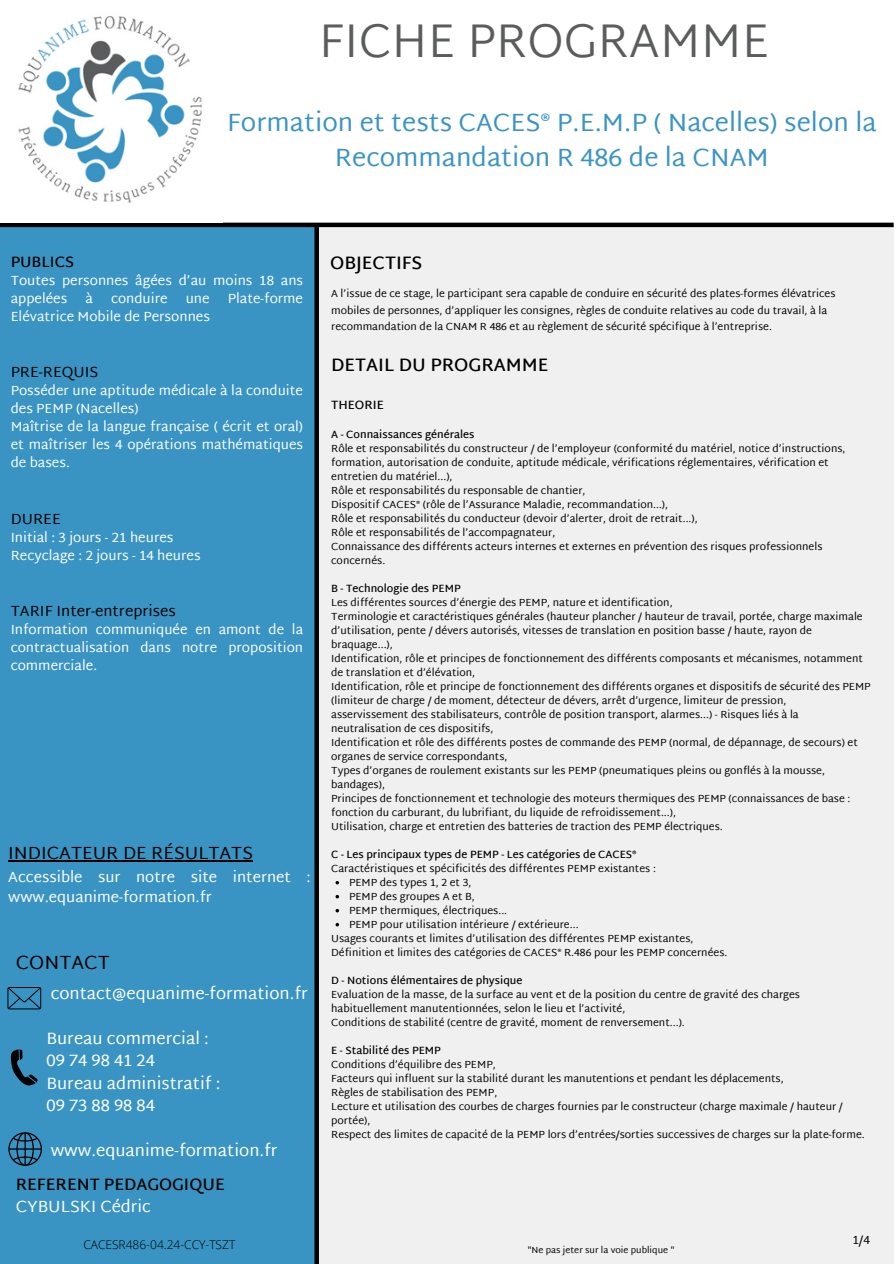
<style>
.page{position:relative;width:894px;height:1264px;background:#fff}
.page>*{position:absolute;margin:0;border:0;box-sizing:border-box;transform-origin:0 0}
.t1{font:300 47.25px "Martel Sans";color:#5b5c5d}
.t2{font:25.5px/34.8px "Martel Sans";color:#3a94c3;text-align:center}
.t3{font:19.5px "Martel Sans";color:#000}
.t4{font:600 18px "Martel Sans";color:#000}
.t5{font:18px "Martel Sans";color:#000}
.t6{font:16.8px/22.5px "Martel Sans";color:#fff}
.t7{font:600 16.5px/22.5px "Martel Sans";color:#000}
.t8{font:15px/20.2px "Martel Sans";color:#fff}
.t9{font:15px "Martel Sans";color:#000}
.t10{font:600 15px "Martel Sans";color:#000}
.t11{font:13.5px/18px "Martel Sans";color:#fff}
.t12{font:300 12px "Open Sans";color:#000}
.t13{font:600 12px "Martel Sans";color:#000}
.t14{font:12px "Martel Sans";color:#000}
.t15{font:10.5px "Martel Sans";color:#000}
.t16{font:600 10.5px "Martel Sans";color:#000}
.t17{font:9px "Martel Sans";color:#000}
.s1{font-weight:400;color:#fff}
</style>
<div class="page">
<div style="left:319px;top:225px;width:574px;height:1038px;background:#f0f0f0"></div>
<div style="left:0;top:225px;width:318px;height:1038px;background:#3a94c3"></div>
<div style="left:314px;top:227px;width:5px;height:1036px;background:#000"></div>
<hr style="left:0;top:223px;width:893px;height:4px;background:#000">
<img style="left:18px;top:16px;width:184px;height:187px">
<hr style="left:8px;top:860px;width:245px;height:1px;background:#000">
<svg style="left:335px;top:881px;width:4px;height:3px"></svg>
<svg style="left:335px;top:895px;width:4px;height:3px"></svg>
<svg style="left:335px;top:909px;width:4px;height:3px"></svg>
<svg style="left:335px;top:923px;width:4px;height:3px"></svg>
<svg style="left:8px;top:1132px;width:34px;height:34px"></svg>
<svg style="left:11px;top:1049px;width:27px;height:37px"></svg>
<svg style="left:7px;top:987px;width:34px;height:22px"></svg>
<h6 class="t1" style="left:319px;top:13px;width:452px">FICHE PROGRAMME</h6>
<h4 class="t2" style="left:227px;top:105px;width:650px">Formation et tests CACES® P.E.M.P ( Nacelles) selon la<br>Recommandation R 486 de la CNAM</h4>
<p class="t10" style="left:11px;top:253px;width:65px">PUBLICS</p>
<p class="t11" style="left:11px;top:271px;width:294px">Toutes personnes âgées d’au moins 18 ans appelées</p>
<p class="t11" style="left:85px;top:289px;width:9px">à</p>
<p class="t11" style="left:111px;top:289px;width:58px">conduire</p>
<p class="t11" style="left:186px;top:289px;width:25px">une</p>
<p class="t11" style="left:228px;top:289px;width:77px">Plate-forme</p>
<p class="t11" style="left:11px;top:307px;width:201px">Elévatrice Mobile de Personnes</p>
<h1 class="t9" style="left:11px;top:363px;width:89px">PRE-REQUIS</h1>
<h1 class="t11" style="left:11px;top:381px;width:294px">Posséder une aptitude médicale à la conduite des PEMP (Nacelles)<br>Maîtrise de la langue française ( écrit et oral) et maîtriser les 4 opérations mathématiques de bases.</h1>
<h2 class="t9" style="left:11px;top:509px;width:52px">DUREE</h2>
<h2 class="t11" style="left:11px;top:528px;width:191px">Initial : 3 jours - 21 heures<br>Recyclage : 2 jours - 14 heures</h2>
<h6 class="t9" style="left:11px;top:602px;width:166px">TARIF Inter-entreprises</h6>
<h6 class="t11" style="left:11px;top:620px;width:294px;text-align:justify">Information communiquée en amont de la contractualisation dans notre proposition commerciale.</h6>
<h5 class="t5" style="left:8px;top:842px;width:246px">INDICATEUR DE RÉSULTATS</h5>
<h5 class="t8" style="left:8px;top:866px;width:304px">Accessible sur notre site internet : www.equanime-formation.fr</h5>
<h6 class="t3" style="left:16px;top:950px;width:96px">CONTACT</h6>
<p class="t6" style="left:51px;top:981px;width:258px">contact@equanime-formation.fr</p>
<p class="t6" style="left:47px;top:1026px;width:175px">Bureau commercial :<br>09 74 98 41 24<br>Bureau administratif :<br>09 73 88 98 84</p>
<p class="t6" style="left:51px;top:1139px;width:228px">www.equanime-formation.fr</p>
<p class="t7" style="left:16px;top:1172px;width:210px">REFERENT PEDAGOGIQUE<br><span class="s1">CYBULSKI Cédric</span></p>
<h6 class="t12" style="left:83px;top:1236px;width:153px">CACESR486-04.24-CCY-TSZT</h6>
<p class="t4" style="left:330px;top:252px;width:94px">OBJECTIFS</p>
<h5 class="t15" style="left:331px;top:287px;width:505px">A l’issue de ce stage, le participant sera capable de conduire en sécurité des plates-formes élévatrices</h5>
<p class="t15" style="left:331px;top:304px;width:497px">mobiles de personnes, d’appliquer les consignes, règles de conduite relatives au code du travail, à la</p>
<h3 class="t15" style="left:331px;top:320px;width:442px">recommandation de la CNAM R 486 et au règlement de sécurité spécifique à l’entreprise.</h3>
<p class="t4" style="left:331px;top:355px;width:219px">DETAIL DU PROGRAMME</p>
<p class="t13" style="left:331px;top:398px;width:54px">THEORIE</p>
<p class="t16" style="left:331px;top:428px;width:145px">A - Connaissances générales</p>
<h3 class="t15" style="left:331px;top:442px;width:515px">Rôle et responsabilités du constructeur / de l’employeur (conformité du matériel, notice d’instructions,</h3>
<p class="t15" style="left:331px;top:456px;width:499px">formation, autorisation de conduite, aptitude médicale, vérifications réglementaires, vérification et</p>
<p class="t15" style="left:331px;top:470px;width:123px">entretien du matériel...),</p>
<p class="t15" style="left:331px;top:484px;width:256px">Rôle et responsabilités du responsable de chantier,</p>
<p class="t15" style="left:331px;top:498px;width:338px">Dispositif CACES® (rôle de l’Assurance Maladie, recommandation...),</p>
<p class="t15" style="left:331px;top:512px;width:368px">Rôle et responsabilités du conducteur (devoir d’alerter, droit de retrait...),</p>
<p class="t15" style="left:331px;top:526px;width:226px">Rôle et responsabilités de l’accompagnateur,</p>
<p class="t15" style="left:331px;top:540px;width:492px">Connaissance des différents acteurs internes et externes en prévention des risques professionnels</p>
<p class="t15" style="left:331px;top:554px;width:56px">concernés.</p>
<p class="t16" style="left:331px;top:582px;width:131px">B - Technologie des PEMP</p>
<p class="t15" style="left:331px;top:596px;width:343px">Les différentes sources d’énergie des PEMP, nature et identification,</p>
<p class="t15" style="left:331px;top:610px;width:533px">Terminologie et caractéristiques générales (hauteur plancher / hauteur de travail, portée, charge maximale</p>
<p class="t15" style="left:331px;top:624px;width:482px">d’utilisation, pente / dévers autorisés, vitesses de translation en position basse / haute, rayon de</p>
<p class="t15" style="left:331px;top:638px;width:63px">braquage...),</p>
<p class="t15" style="left:331px;top:652px;width:533px">Identification, rôle et principes de fonctionnement des différents composants et mécanismes, notamment</p>
<p class="t15" style="left:331px;top:666px;width:145px">de translation et d’élévation,</p>
<p class="t15" style="left:331px;top:680px;width:541px">Identification, rôle et principe de fonctionnement des différents organes et dispositifs de sécurité des PEMP</p>
<p class="t15" style="left:331px;top:694px;width:456px">(limiteur de charge / de moment, détecteur de dévers, arrêt d’urgence, limiteur de pression,</p>
<p class="t15" style="left:331px;top:708px;width:469px">asservissement des stabilisateurs, contrôle de position transport, alarmes...) - Risques liés à la</p>
<p class="t15" style="left:331px;top:722px;width:164px">neutralisation de ces dispositifs,</p>
<p class="t15" style="left:331px;top:736px;width:528px">Identification et rôle des différents postes de commande des PEMP (normal, de dépannage, de secours) et</p>
<p class="t15" style="left:331px;top:750px;width:178px">organes de service correspondants,</p>
<p class="t15" style="left:331px;top:764px;width:495px">Types d’organes de roulement existants sur les PEMP (pneumatiques pleins ou gonflés à la mousse,</p>
<p class="t15" style="left:331px;top:778px;width:55px">bandages),</p>
<p class="t15" style="left:331px;top:792px;width:520px">Principes de fonctionnement et technologie des moteurs thermiques des PEMP (connaissances de base :</p>
<p class="t15" style="left:331px;top:806px;width:346px">fonction du carburant, du lubrifiant, du liquide de refroidissement...),</p>
<p class="t15" style="left:331px;top:820px;width:393px">Utilisation, charge et entretien des batteries de traction des PEMP électriques.</p>
<p class="t16" style="left:331px;top:848px;width:307px">C - Les principaux types de PEMP - Les catégories de CACES®</p>
<p class="t15" style="left:331px;top:862px;width:326px">Caractéristiques et spécificités des différentes PEMP existantes :</p>
<p class="t15" style="left:349px;top:876px;width:124px">PEMP des types 1, 2 et 3,</p>
<p class="t15" style="left:349px;top:890px;width:127px">PEMP des groupes A et B,</p>
<p class="t15" style="left:349px;top:904px;width:160px">PEMP thermiques, électriques...</p>
<p class="t15" style="left:349px;top:918px;width:231px">PEMP pour utilisation intérieure / extérieure...</p>
<p class="t15" style="left:331px;top:932px;width:363px">Usages courants et limites d’utilisation des différentes PEMP existantes,</p>
<p class="t15" style="left:331px;top:946px;width:397px">Définition et limites des catégories de CACES® R.486 pour les PEMP concernées.</p>
<p class="t16" style="left:331px;top:974px;width:193px">D - Notions élémentaires de physique</p>
<p class="t15" style="left:331px;top:988px;width:470px">Evaluation de la masse, de la surface au vent et de la position du centre de gravité des charges</p>
<p class="t15" style="left:331px;top:1002px;width:295px">habituellement manutentionnées, selon le lieu et l’activité,</p>
<p class="t15" style="left:331px;top:1016px;width:355px">Conditions de stabilité (centre de gravité, moment de renversement...).</p>
<p class="t16" style="left:331px;top:1044px;width:111px">E - Stabilité des PEMP</p>
<p class="t15" style="left:331px;top:1058px;width:166px">Conditions d’équilibre des PEMP,</p>
<p class="t15" style="left:331px;top:1072px;width:454px">Facteurs qui influent sur la stabilité durant les manutentions et pendant les déplacements,</p>
<p class="t15" style="left:331px;top:1086px;width:167px">Règles de stabilisation des PEMP,</p>
<p class="t15" style="left:331px;top:1100px;width:513px">Lecture et utilisation des courbes de charges fournies par le constructeur (charge maximale / hauteur /</p>
<p class="t15" style="left:331px;top:1114px;width:41px">portée),</p>
<p class="t15" style="left:331px;top:1128px;width:535px">Respect des limites de capacité de la PEMP lors d’entrées/sorties successives de charges sur la plate-forme.</p>
<h5 class="t17" style="left:527px;top:1244px;width:149px">"Ne pas jeter sur la voie publique "</h5>
<p class="t14" style="left:852px;top:1232px;width:19px">1/4</p>
</div>
